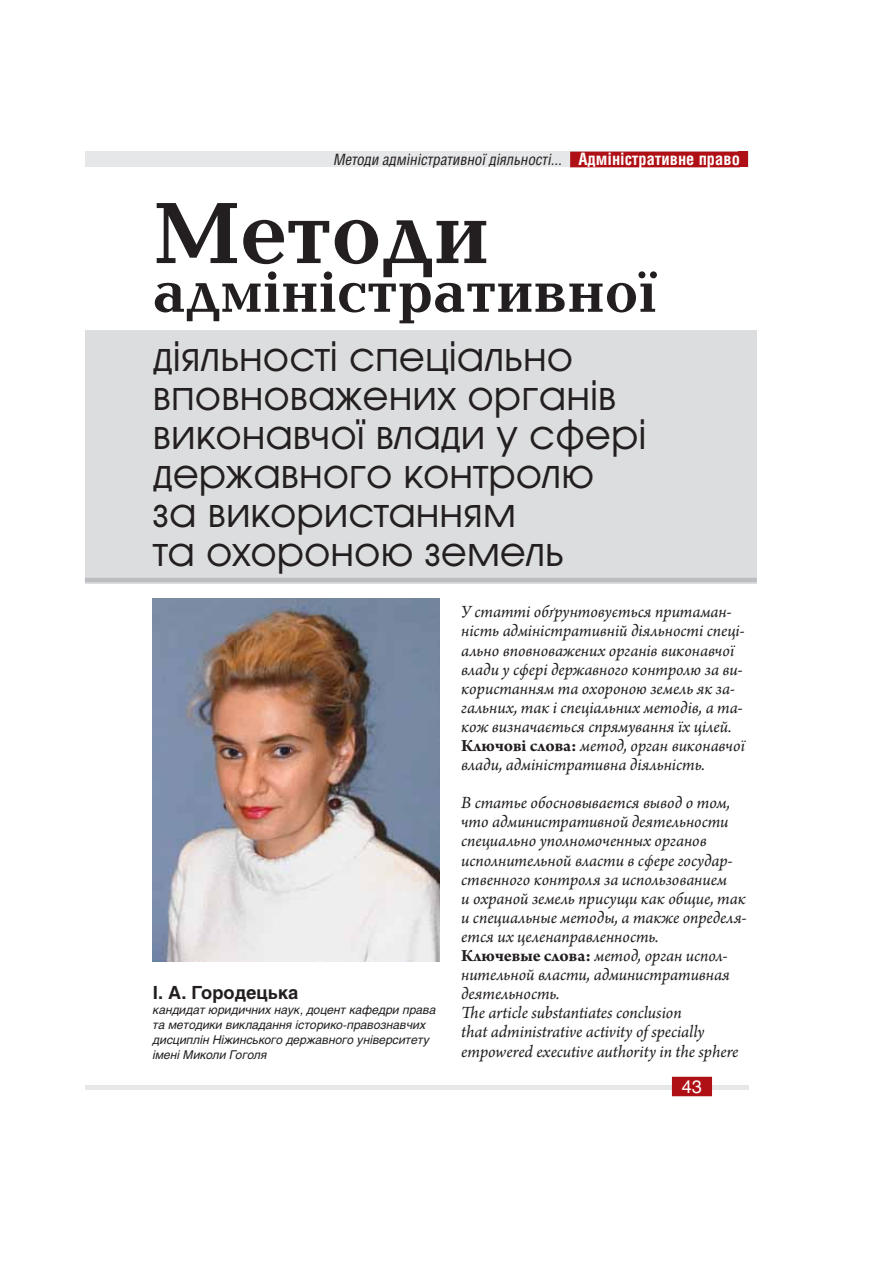
<style>
.page{position:relative;width:893px;height:1263px;background:#fff}
.page>*{position:absolute;margin:0;border:0;box-sizing:border-box;transform-origin:0 0}
.t1{font:700 89.7px "Baltica C";color:#231f20}
.t2{font:700 60px "Baltica C";color:#231f20}
.t3{font:40.35px/39px "AG Avalanche C";color:#231f20}
.t4{font:italic 18px/19px "Arno Pro";letter-spacing:-.005em;color:#231f20}
.t5{font:700 18px "Helios C";color:#231f20}
.t6{font:18px "AG Letterica C";color:#fff}
.t7{font:italic 15px "AG Letterica Condensed C";color:#231f20}
.t8{font:italic 12px/15px "Helios C";color:#231f20}
.s1{font-weight:700;font-style:normal;font-size:16.5px;color:#fff}
.s2{font-weight:700;font-style:normal}
</style>
<div class="page">
<div style="left:85px;top:152px;width:663px;height:15px;background:#e6e7e8"></div>
<div style="left:738px;top:152px;width:10px;height:15px;background:#af1015"></div>
<hr style="left:85px;top:1086px;width:664px;height:4px;background:#e6e7e8">
<div style="left:672px;top:1077px;width:40px;height:19px;background:#af1015"></div>
<div style="left:570px;top:152px;width:170px;height:15px;background:#af1015"></div>
<div style="left:85px;top:331px;width:672px;height:253px;background:#dcddde"></div>
<hr style="left:85px;top:578px;width:672px;height:4px;background:#bbbdc0">
<img style="left:153px;top:598px;width:287px;height:363px">
<p class="t7" style="left:334px;top:151px;width:408px">Методи адміністративної діяльності... <span class="s1">Адміністративне право</span></p>
<h1 class="t1" style="left:153px;top:185px;width:338px">Методи</h1>
<h2 class="t2" style="left:153px;top:260px;width:505px">адміністративної</h2>
<h3 class="t3" style="left:153px;top:336px;width:495px">діяльності спеціально вповноважених органів виконавчої влади у сфері державного контролю за використанням<br>та охороною земель</h3>
<p class="t5" style="left:153px;top:982px;width:147px">І. А. Городецька</p>
<p class="t8" style="left:153px;top:1002px;width:285px">кандидат юридичних наук, доцент кафедри права та методики викладання історико-правознавчих дисциплін Ніжинського державного університету імені Миколи Гоголя</p>
<p class="t4" style="left:461px;top:604px;width:285px">У статті обґрунтовується притаман&shy;ність адміністративній діяльності спеці&shy;ально вповноважених органів виконавчої влади у сфері державного контролю за ви&shy;користанням та охороною земель як за&shy;гальних, так і спеціальних методів, а та&shy;кож визначається спрямування їх цілей.<br><span class="s2">Ключові слова:</span> метод, орган виконавчої влади, адміністративна діяльність.</p>
<p class="t4" style="left:461px;top:795px;width:287px">В статье обосновывается вывод о том, что административной деятельности специально уполномоченных органов исполнительной власти в сфере государ&shy;ственного контроля за использованием<br>и охраной земель присущи как общие, так и специальные методы, а также определя&shy;ется их целенаправленность.<br><span class="s2">Ключевые слова:</span> метод, орган испол&shy;нительной власти, административная деятельность.<br>The article substantiates conclusion<br>that administrative activity of specially empowered executive authority in the sphere</p>
<p class="t6" style="left:682px;top:1076px;width:22px">43</p>
</div>
